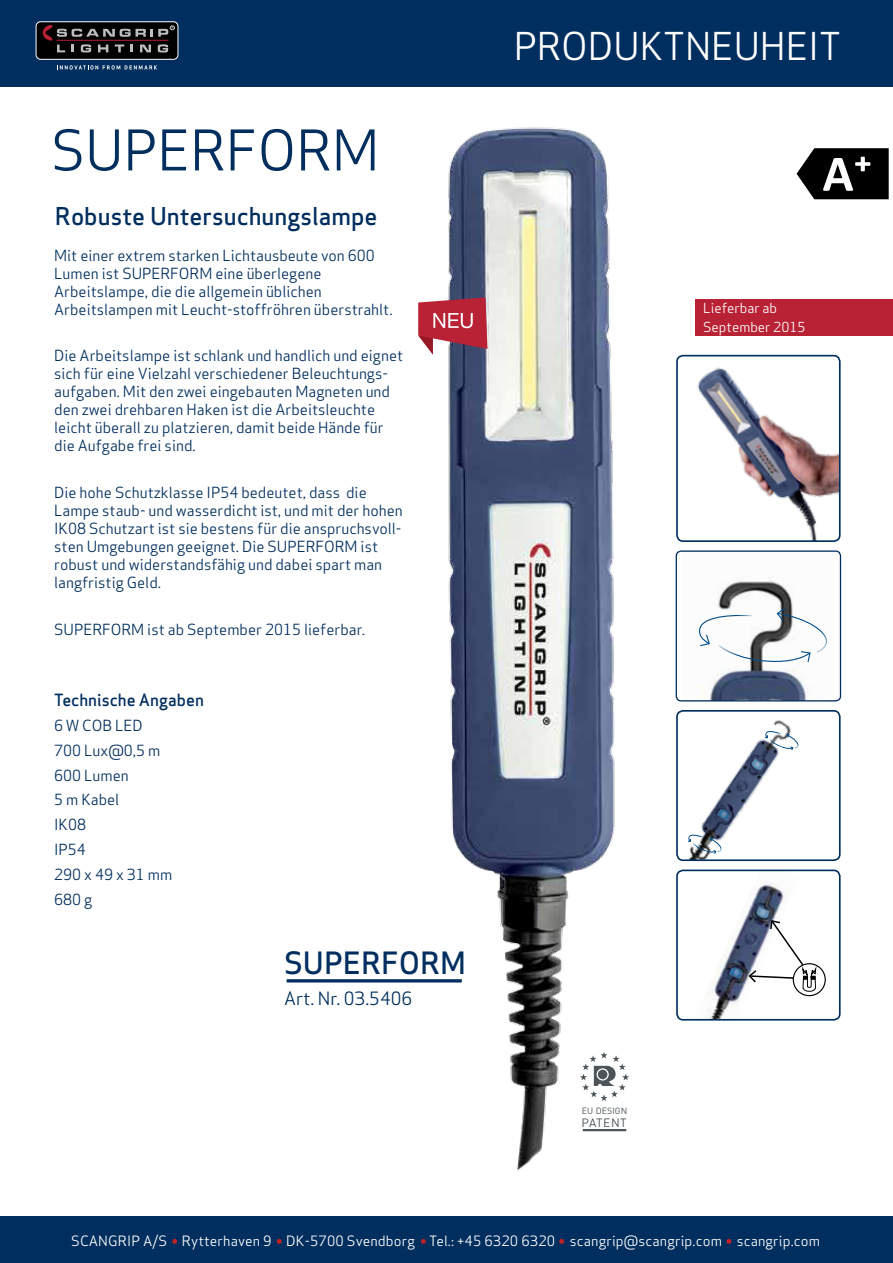
<style>
.page{position:relative;width:893px;height:1263px;background:#fff}
.page>*{position:absolute;margin:0;border:0;box-sizing:border-box;transform-origin:0 0}
.t1{font:54.6px "Apex Sans";color:#002e5e}
.t2{font:700 51.45px "Calibri";color:#fff}
.t3{font:37.5px "Apex Sans";color:#fff}
.t4{font:500 30px "Apex Sans";color:#002e5e}
.t5{font:500 24px "Apex Sans";color:#002e5e}
.t6{font:17.85px "Apex Sans";color:#002e5e}
.t7{font:500 16.5px "Apex Sans";color:#002e5e}
.t8{font:15px/18px "Apex Sans";color:#002e5e}
.t9{font:13.95px "Apex Sans";letter-spacing:.01em;color:#fff}
.t10{font:13.5px/18.9px "Apex Sans";color:#fff}
.t11{font:12px "DIN Pro";letter-spacing:.045em;color:#4d555b}
.t12{font:9px "DIN Pro";color:#4d555b}
</style>
<div class="page">
<div style="left:0;top:0;width:893px;height:86px;background:#002e5e"></div>
<svg style="left:57px;top:65px;width:100px;height:5px"></svg>
<div style="left:36px;top:22px;width:142px;height:37px;background:#000;border-radius:5px"></div>
<div style="left:36px;top:21px;width:142px;height:39px;border:1px solid #fff;border-radius:5px"></div>
<svg style="left:43px;top:25px;width:132px;height:27px"></svg>
<div style="left:0;top:1216px;width:893px;height:47px;background:#002e5e"></div>
<svg style="left:172px;top:1239px;width:5px;height:5px"></svg>
<svg style="left:277px;top:1239px;width:5px;height:5px"></svg>
<svg style="left:421px;top:1239px;width:5px;height:5px"></svg>
<svg style="left:559px;top:1239px;width:6px;height:5px"></svg>
<svg style="left:726px;top:1239px;width:6px;height:5px"></svg>
<img style="left:403px;top:127px;width:224px;height:1044px">
<img style="left:697px;top:358px;width:141px;height:181px">
<div style="left:676px;top:355px;width:165px;height:187px;border:2px solid #002e5e;border-radius:6px"></div>
<svg style="left:580px;top:1052px;width:49px;height:49px"></svg>
<hr style="left:583px;top:1129px;width:43px;height:2px;background:#4d555b">
<hr style="left:287px;top:979px;width:175px;height:3px;background:#002e5e">
<img style="left:706px;top:881px;width:94px;height:136px">
<div style="left:676px;top:869px;width:165px;height:151px;border:2px solid #002e5e;border-radius:6px"></div>
<div style="left:793px;top:963px;width:33px;height:33px;border:1px solid #000;border-radius:50%"></div>
<svg style="left:747px;top:919px;width:69px;height:73px"></svg>
<img style="left:679px;top:713px;width:113px;height:145px">
<div style="left:676px;top:710px;width:165px;height:151px;border:2px solid #002e5e;border-radius:6px"></div>
<svg style="left:765px;top:730px;width:34px;height:20px"></svg>
<svg style="left:688px;top:834px;width:34px;height:20px"></svg>
<img style="left:700px;top:581px;width:106px;height:118px">
<div style="left:676px;top:550px;width:165px;height:151px;border:1px solid #002e5e;border-radius:5px"></div>
<svg style="left:699px;top:607px;width:128px;height:57px"></svg>
<div style="left:696px;top:300px;width:197px;height:36px;background:#b82234"></div>
<svg style="left:418px;top:297px;width:69px;height:58px;background:#b75061"></svg>
<svg style="left:797px;top:148px;width:92px;height:51px;background:#191919"></svg>
<h1 class="t1" style="left:51px;top:106px;width:330px">SUPERFORM</h1>
<h3 class="t5" style="left:55px;top:195px;width:324px">Robuste Untersuchungslampe</h3>
<p class="t8" style="left:54px;top:245px;width:340px">Mit einer extrem starken Lichtausbeute von 600<br>Lumen ist SUPERFORM eine überlegene Arbeitslampe, die die allgemein üblichen Arbeitslampen mit Leucht-stoffröhren überstrahlt.</p>
<p class="t8" style="left:54px;top:345px;width:350px">Die Arbeitslampe ist schlank und handlich und eignet sich für eine Vielzahl verschiedener Beleuchtungs&shy;aufgaben. Mit den zwei eingebauten Magneten und den zwei drehbaren Haken ist die Arbeitsleuchte leicht überall zu platzieren, damit beide Hände für die Aufgabe frei sind.</p>
<p class="t8" style="left:54px;top:482px;width:350px">Die hohe Schutzklasse IP54 bedeutet, dass die Lampe staub- und wasserdicht ist, und mit der hohen IK08 Schutzart ist sie bestens für die anspruchsvoll&shy;sten Umgebungen geeignet. Die SUPERFORM ist robust und widerstandsfähig und dabei spart man langfristig Geld.</p>
<p class="t8" style="left:54px;top:619px;width:312px">SUPERFORM ist ab September 2015 lieferbar.</p>
<p class="t7" style="left:54px;top:685px;width:151px">Technische Angaben</p>
<p class="t8" style="left:54px;top:711px;width:120px;line-height:24.9px">6 W COB LED<br>700 Lux@0,5 m<br>600 Lumen<br>5 m Kabel<br>IK08<br>IP54<br>290 x 49 x 31 mm<br>680 g</p>
<h3 class="t4" style="left:284px;top:937px;width:184px">SUPERFORM</h3>
<p class="t6" style="left:284px;top:983px;width:130px">Art. Nr. 03.5406</p>
<h3 class="t3" style="left:514px;top:16px;width:329px">PRODUKTNEUHEIT</h3>
<h2 class="t2" style="left:822px;top:141px;width:51px">A⁺</h2>
<p class="t10" style="left:703px;top:297px;width:104px">Lieferbar ab<br>September 2015</p>
<p class="t12" style="left:582px;top:1104px;width:47px">EU DESIGN</p>
<p class="t11" style="left:582px;top:1113px;width:47px">PATENT</p>
<p class="t9" style="left:71px;top:1229px;width:750px">SCANGRIP A/S Rytterhaven 9 DK-5700 Svendborg Tel.: +45 6320 6320 scangrip@scangrip.com scangrip.com</p>
</div>
